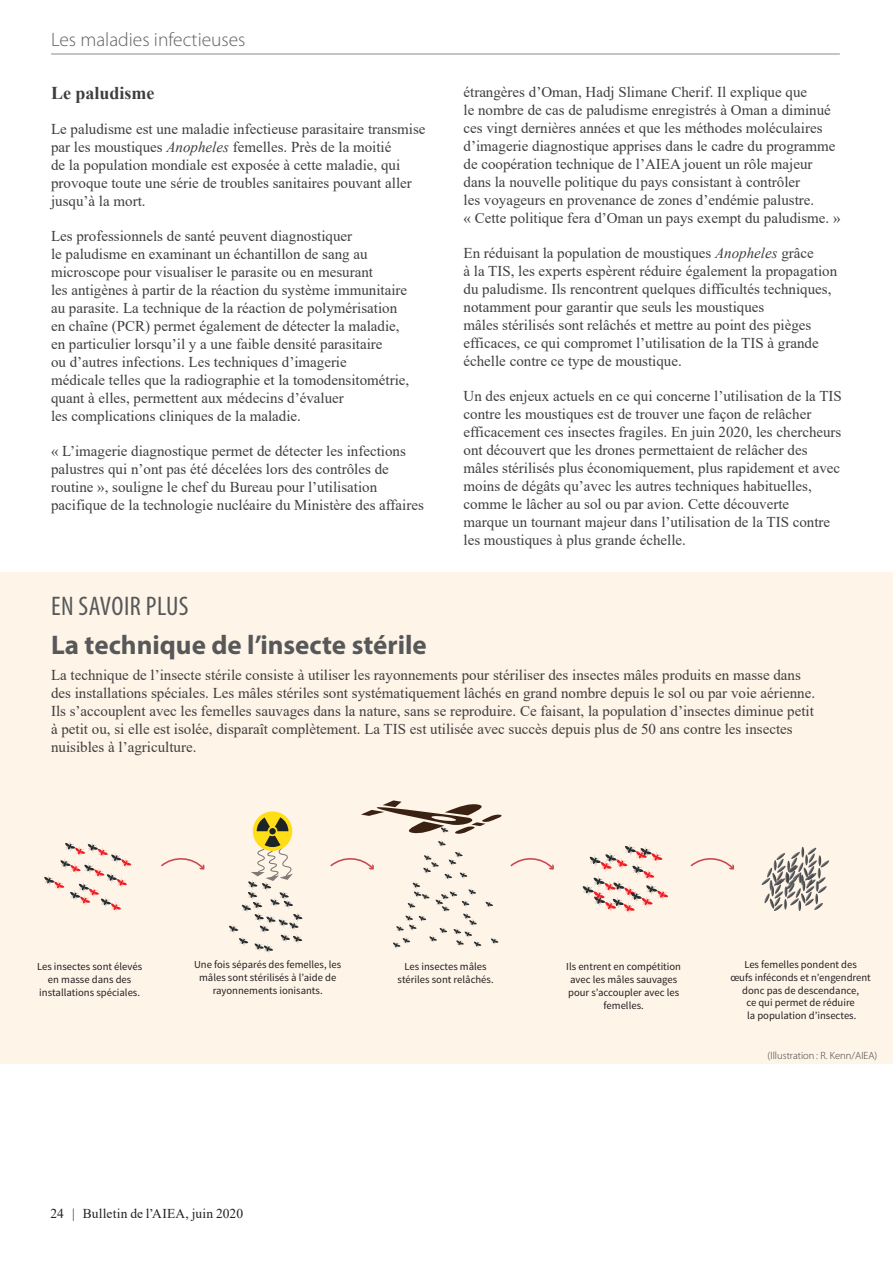
<style>
.page{position:relative;width:893px;height:1263px;background:#fff}
.page>*{position:absolute;margin:0;border:0;box-sizing:border-box;transform-origin:0 0}
.Box_-_Title{font:700 27px "Myriad Pro";color:#57585a}
.The_Science_Box_Titl{font:condensed 27px "Myriad Pro";letter-spacing:.02em;color:#57585a}
.t1{font:300 19.5px "Myriad Pro";color:#636366}
.Paragraph_Heading_01{font:700 18px "Times New Roman";color:#3e3e3f}
.Body_Text{font:15px/18px "Times New Roman";color:#3e3e3f}
.Body_Text_-_no_space{font:15px/18px "Times New Roman";color:#3e3e3f}
.t2{font:13.5px "Times New Roman";letter-spacing:.01em;color:#231f20}
.t3{font:10.65px/12.8px "Source Sans Pro";color:#231f20;text-align:center}
.Photo_credit{font:300 10.5px "Myriad Pro";color:#3e3e3f}
.s1{font-style:italic}
</style>
<div class="page">
<div style="left:0;top:572px;width:893px;height:492px;background:#fef4e8"></div>
<svg style="left:253px;top:811px;width:39px;height:40px"></svg>
<svg style="left:44px;top:842px;width:87px;height:70px"></svg>
<svg style="left:229px;top:817px;width:73px;height:136px"></svg>
<svg style="left:583px;top:844px;width:85px;height:70px"></svg>
<svg style="left:161px;top:858px;width:43px;height:11px"></svg>
<svg style="left:330px;top:800px;width:224px;height:149px"></svg>
<svg style="left:690px;top:858px;width:44px;height:11px"></svg>
<svg style="left:761px;top:847px;width:69px;height:64px"></svg>
<hr style="left:51px;top:54px;width:789px;height:1px;background:#636366">
<h2 class="t1" style="left:51px;top:29px;width:196px">Les maladies infectieuses</h2>
<p class="Paragraph_Heading_01" style="left:51px;top:80px;width:105px">Le paludisme</p>
<p class="Body_Text" style="left:51px;top:119px;width:376px">Le paludisme est une maladie infectieuse parasitaire transmise par les moustiques <span class="s1">Anopheles</span> femelles. Près de la moitié<br>de la population mondiale est exposée à cette maladie, qui provoque toute une série de troubles sanitaires pouvant aller jusqu’à la mort.</p>
<p class="Body_Text" style="left:51px;top:226px;width:360px">Les professionnels de santé peuvent diagnostiquer<br>le paludisme en examinant un échantillon de sang au microscope pour visualiser le parasite ou en mesurant<br>les antigènes à partir de la réaction du système immunitaire au parasite. La technique de la réaction de polymérisation en chaîne (PCR) permet également de détecter la maladie, en particulier lorsqu’il y a une faible densité parasitaire<br>ou d’autres infections. Les techniques d’imagerie<br>médicale telles que la radiographie et la tomodensitométrie, quant à elles, permettent aux médecins d’évaluer<br>les complications cliniques de la maladie.</p>
<p class="Body_Text" style="left:51px;top:441px;width:374px">« L’imagerie diagnostique permet de détecter les infections palustres qui n’ont pas été décelées lors des contrôles de routine », souligne le chef du Bureau pour l’utilisation pacifique de la technologie nucléaire du Ministère des affaires</p>
<p class="Body_Text" style="left:463px;top:82px;width:379px">étrangères d’Oman, Hadj Slimane Cherif. Il explique que<br>le nombre de cas de paludisme enregistrés à Oman a diminué ces vingt dernières années et que les méthodes moléculaires d’imagerie diagnostique apprises dans le cadre du programme de coopération technique de l’AIEA jouent un rôle majeur dans la nouvelle politique du pays consistant à contrôler<br>les voyageurs en provenance de zones d’endémie palustre.<br>« Cette politique fera d’Oman un pays exempt du paludisme. »</p>
<p class="Body_Text" style="left:463px;top:243px;width:375px">En réduisant la population de moustiques <span class="s1">Anopheles</span> grâce<br>à la TIS, les experts espèrent réduire également la propagation du paludisme. Ils rencontrent quelques difficultés techniques, notamment pour garantir que seuls les moustiques<br>mâles stérilisés sont relâchés et mettre au point des pièges efficaces, ce qui compromet l’utilisation de la TIS à grande échelle contre ce type de moustique.</p>
<p class="Body_Text" style="left:463px;top:386px;width:380px">Un des enjeux actuels en ce qui concerne l’utilisation de la TIS contre les moustiques est de trouver une façon de relâcher efficacement ces insectes fragiles. En juin 2020, les chercheurs ont découvert que les drones permettaient de relâcher des mâles stérilisés plus économiquement, plus rapidement et avec moins de dégâts qu’avec les autres techniques habituelles, comme le lâcher au sol ou par avion. Cette découverte<br>marque un tournant majeur dans l’utilisation de la TIS contre les moustiques à plus grande échelle.</p>
<p class="The_Science_Box_Titl" style="left:51px;top:590px;width:139px">EN SAVOIR PLUS</p>
<p class="Box_-_Title" style="left:51px;top:627px;width:377px">La technique de l’insecte stérile</p>
<p class="Body_Text_-_no_space" style="left:51px;top:666px;width:766px">La technique de l’insecte stérile consiste à utiliser les rayonnements pour stériliser des insectes mâles produits en masse dans des installations spéciales. Les mâles stériles sont systématiquement lâchés en grand nombre depuis le sol ou par voie aérienne.<br>Ils s’accouplent avec les femelles sauvages dans la nature, sans se reproduire. Ce faisant, la population d’insectes diminue petit à petit ou, si elle est isolée, disparaît complètement. La TIS est utilisée avec succès depuis plus de 50 ans contre les insectes nuisibles à l’agriculture.</p>
<p class="t3" style="left:37px;top:960px;width:107px">Les insectes sont élevés en masse dans des installations spéciales.</p>
<p class="t3" style="left:398px;top:960px;width:98px">Les insectes mâles stériles sont relâchés.</p>
<p class="t3" style="left:566px;top:960px;width:116px">Ils entrent en compétition avec les mâles sauvages pour s’accoupler avec les femelles.</p>
<p class="t3" style="left:730px;top:958px;width:142px">Les femelles pondent des<br>œufs inféconds et n’engendrent donc pas de descendance,<br>ce qui permet de réduire<br>la population d’insectes.</p>
<p class="t3" style="left:194px;top:958px;width:149px">Une fois séparés des femelles, les mâles sont stérilisés à l’aide de rayonnements ionisants.</p>
<p class="t2" style="left:50px;top:1204px;width:194px">24 | Bulletin de l’AIEA, juin 2020</p>
<p class="Photo_credit" style="left:768px;top:1050px;width:111px">(Illustration : R. Kenn/AIEA)</p>
</div>
